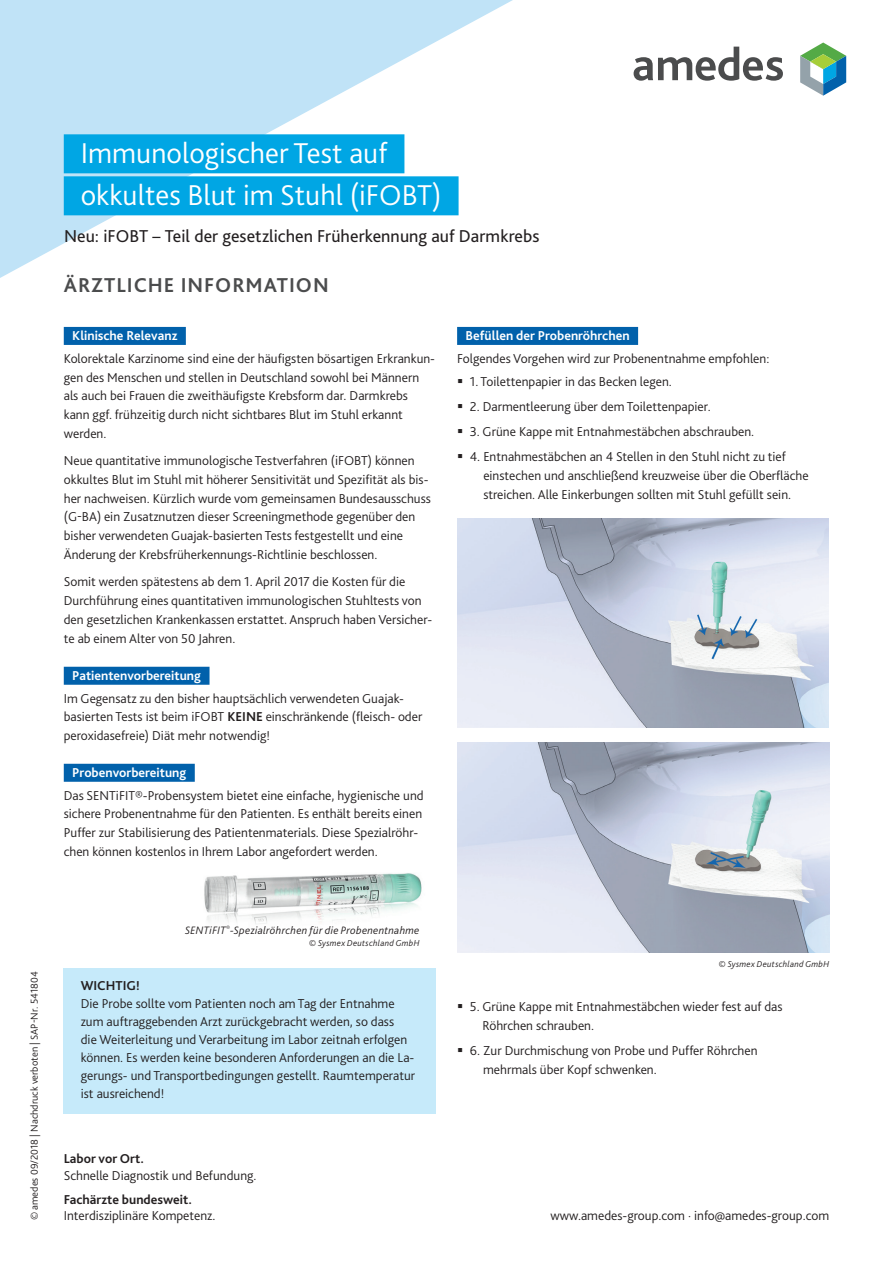
<style>
.page{position:relative;width:893px;height:1263px;background:#fff}
.page>*{position:absolute;margin:0;border:0;box-sizing:border-box;transform-origin:0 0}
.t1{font:300 30px/42px "Bliss Pro";color:#fff}
.t2{font:700 21px "Bliss Pro";letter-spacing:.045em;color:#4b4c4d}
.t3{font:18px "Bliss Pro";letter-spacing:.005em;color:#231f20}
.t4{font:300 13.5px/18.8px "Bliss Pro";color:#231f20}
.t5{font:700 13.5px "Bliss Pro";color:#fff}
.t6{font:700 13.5px "Bliss Pro";color:#231f20}
.t7{font:italic 300 11.25px "Bliss Pro";letter-spacing:.025em;color:#231f20}
.t8{font:300 10.5px "Bliss Pro";color:#231f20}
.t9{font:italic 300 9px "Bliss Pro";letter-spacing:.03em;color:#231f20}
.s1{font-weight:700;color:#fff}
.s2{font-weight:700}
</style>
<div class="page">
<svg style="left:0;top:0;width:513px;height:278px;fill:#c0e3f7"></svg>
<div style="left:64px;top:968px;width:372px;height:146px;background:#c6eafa"></div>
<div style="left:64px;top:327px;width:122px;height:18px;background:#0161ab"></div>
<div style="left:64px;top:667px;width:146px;height:18px;background:#0161ab"></div>
<div style="left:64px;top:764px;width:131px;height:18px;background:#0161ab"></div>
<div style="left:457px;top:327px;width:181px;height:18px;background:#0161ab"></div>
<div style="left:64px;top:134px;width:340px;height:39px;background:#00a6e4"></div>
<div style="left:64px;top:176px;width:395px;height:39px;background:#00a6e4"></div>
<svg style="left:634px;top:47px;width:149px;height:34px"></svg>
<svg style="left:800px;top:43px;width:46px;height:53px"></svg>
<img style="left:204px;top:873px;width:218px;height:51px">
<img style="left:457px;top:519px;width:371px;height:208px">
<img style="left:457px;top:742px;width:372px;height:210px">
<h1 class="t1" style="left:81px;top:132px;width:362px">Immunologischer Test auf okkultes Blut im Stuhl (iFOBT)</h1>
<h3 class="t3" style="left:64px;top:225px;width:477px">Neu: iFOBT – Teil der gesetzlichen Früherkennung auf Darmkrebs</h3>
<h2 class="t2" style="left:64px;top:272px;width:266px">ÄRZTLICHE INFORMATION</h2>
<p class="t5" style="left:72px;top:327px;width:107px">Klinische Relevanz</p>
<p class="t4" style="left:64px;top:349px;width:373px">Kolorektale Karzinome sind eine der häufigsten bösartigen Erkrankun&shy;gen des Menschen und stellen in Deutschland sowohl bei Männern als auch bei Frauen die zweithäufigste Krebsform dar. Darmkrebs kann ggf. frühzeitig durch nicht sichtbares Blut im Stuhl erkannt werden.</p>
<p class="t4" style="left:64px;top:451px;width:369px">Neue quantitative immunologische Testverfahren (iFOBT) können okkultes Blut im Stuhl mit höherer Sensitivität und Spezifität als bis&shy;her nachweisen. Kürzlich wurde vom gemeinsamen Bundesausschuss (G-BA) ein Zusatznutzen dieser Screeningmethode gegenüber den bisher verwendeten Guajak-basierten Tests festgestellt und eine Änderung der Krebsfrüherkennungs-Richtlinie beschlossen.</p>
<p class="t4" style="left:64px;top:572px;width:370px">Somit werden spätestens ab dem 1. April 2017 die Kosten für die Durchführung eines quantitativen immunologischen Stuhltests von den gesetzlichen Krankenkassen erstattet. Anspruch haben Versicher&shy;te ab einem Alter von 50 Jahren.<span class="s1">Ereger:</span></p>
<p class="t5" style="left:72px;top:667px;width:130px">Patientenvorbereitung</p>
<p class="t4" style="left:64px;top:689px;width:360px">Im Gegensatz zu den bisher hauptsächlich verwendeten Guajak&shy;basierten Tests ist beim iFOBT <span class="s2">KEINE</span> einschränkende (fleisch- oder peroxidasefreie) Diät mehr notwendig!</p>
<p class="t5" style="left:72px;top:764px;width:115px">Probenvorbereitung</p>
<p class="t4" style="left:64px;top:786px;width:361px">Das SENTiFIT®-Probensystem bietet eine einfache, hygienische und sichere Probenentnahme für den Patienten. Es enthält bereits einen Puffer zur Stabilisierung des Patientenmaterials. Diese Spezialröhr&shy;chen können kostenlos in Ihrem Labor angefordert werden.</p>
<p class="t5" style="left:466px;top:327px;width:165px">Befüllen der Probenröhrchen</p>
<p class="t4" style="left:457px;top:349px;width:314px">Folgendes Vorgehen wird zur Probenentnahme empfohlen:</p>
<p class="t4" style="left:457px;top:372px;width:216px">▪ 1. Toilettenpapier in das Becken legen.</p>
<p class="t4" style="left:457px;top:397px;width:255px">▪ 2. Darmentleerung über dem Toilettenpapier.</p>
<p class="t4" style="left:457px;top:422px;width:299px">▪ 3. Grüne Kappe mit Entnahmestäbchen abschrauben.</p>
<p class="t4" style="left:483px;top:447px;width:327px;text-indent:-26px">▪ 4. Entnahmestäbchen an 4 Stellen in den Stuhl nicht zu tief einstechen und anschließend kreuzweise über die Oberfläche streichen. Alle Einkerbungen sollten mit Stuhl gefüllt sein.</p>
<p class="t8" style="left:28px;top:1220px;width:250px;rotate:-90deg">© amedes 09/2018 | Nachdruck verboten | SAP-Nr. 541804</p>
<p class="t7" style="left:185px;top:923px;width:236px">SENTiFIT<sup>®</sup>-Spezialröhrchen für die Probenentnahme</p>
<p class="t9" style="left:309px;top:937px;width:112px">© Sysmex Deutschland GmbH</p>
<p class="t6" style="left:81px;top:977px;width:60px">WICHTIG!</p>
<p class="t4" style="left:81px;top:995px;width:336px;line-height:18px">Die Probe sollte vom Patienten noch am Tag der Entnahme zum auftraggebenden Arzt zurückgebracht werden, so dass<br>die Weiterleitung und Verarbeitung im Labor zeitnah erfolgen können. Es werden keine besonderen Anforderungen an die La&shy;gerungs- und Transportbedingungen gestellt. Raumtemperatur ist ausreichend!</p>
<p class="t9" style="left:719px;top:958px;width:112px">© Sysmex Deutschland GmbH</p>
<p class="t4" style="left:482px;top:997px;width:302px;text-indent:-25px">▪ 5. Grüne Kappe mit Entnahmestäbchen wieder fest auf das<br>Röhrchen schrauben.</p>
<p class="t4" style="left:483px;top:1041px;width:276px;text-indent:-26px">▪ 6. Zur Durchmischung von Probe und Puffer Röhrchen mehrmals über Kopf schwenken.</p>
<p class="t6" style="left:64px;top:1150px;width:82px">Labor vor Ort.</p>
<p class="t4" style="left:64px;top:1166px;width:194px">Schnelle Diagnostik und Befundung.</p>
<p class="t6" style="left:64px;top:1191px;width:130px">Fachärzte bundesweit.</p>
<p class="t4" style="left:64px;top:1206px;width:153px">Interdisziplinäre Kompetenz.</p>
<p class="t4" style="left:550px;top:1206px;width:280px">www.amedes-group.com · info@amedes-group.com</p>
</div>
